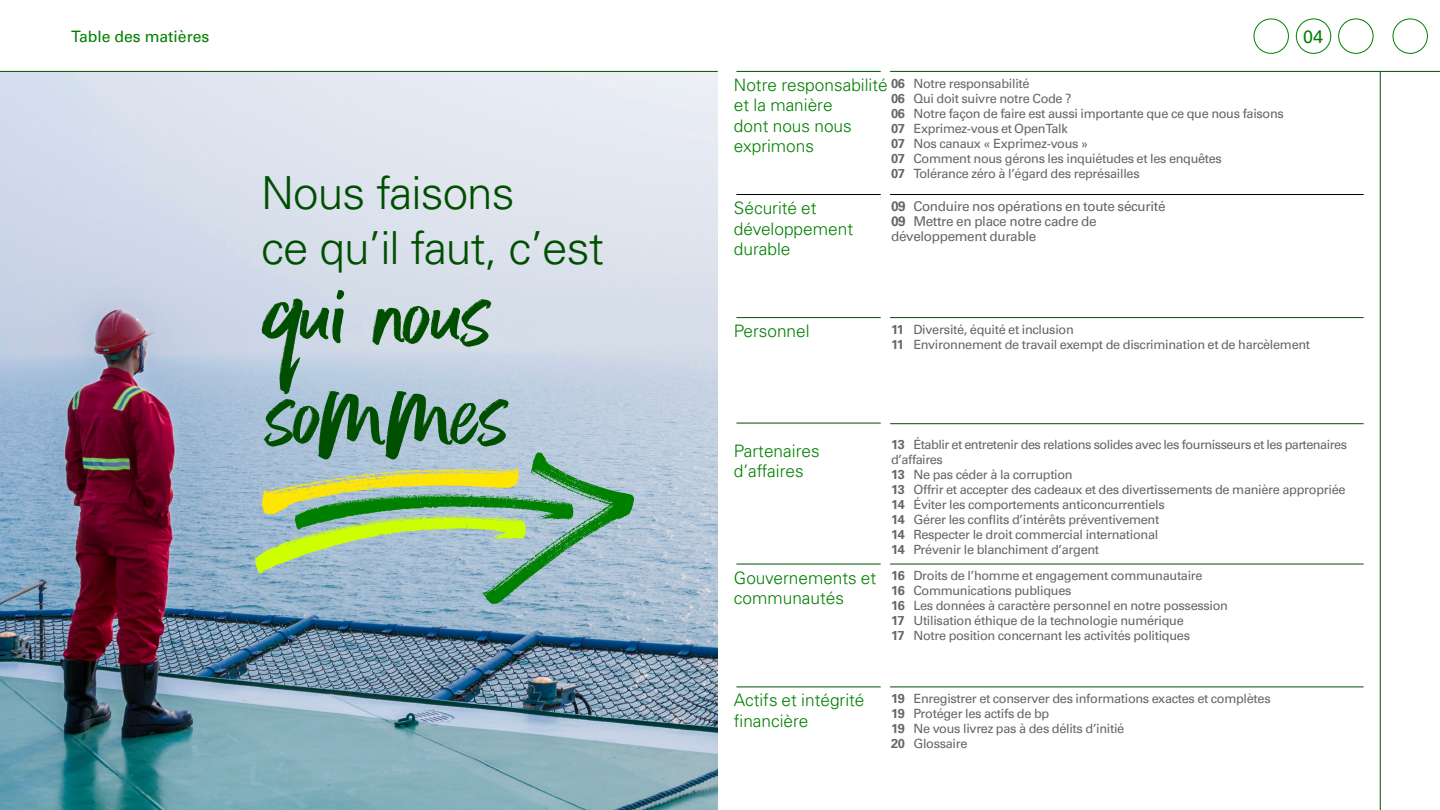
<style>
.page{position:relative;width:1440px;height:810px;background:#fff}
.page>*{position:absolute;margin:0;border:0;box-sizing:border-box;transform-origin:0 0}
.t1{font:118.5px/99.8px "Better Timesforbp";letter-spacing:-.02em;color:#004f00}
.t2{font:300 45.75px/54.8px "Universfor BP";letter-spacing:-.02em;color:#004f00}
.t3{font:18px "Universfor BP";color:#007f00}
.t4{font:300 17.25px/20.2px "Universfor BP";color:#007f00}
.t5{font:15.75px "Universfor BP";color:#007f00}
.t6{font:13.5px/15px "Universfor BP";letter-spacing:-.025em;color:#666}
.t7{font:12.75px/15px "Universfor BP";letter-spacing:-.025em;color:#666}
.s1{font-weight:700}
</style>
<div class="page">
<img style="left:0;top:72px;width:718px;height:738px">
<hr style="left:0;top:71px;width:718px;height:1px;background:#004f00">
<svg style="left:255px;top:452px;width:379px;height:152px;background:#9abd9d"></svg>
<div style="left:1393px;top:19px;width:35px;height:35px;border:1px solid #007f00;border-radius:50%"></div>
<div style="left:1338px;top:19px;width:35px;height:35px;border:1px solid #007f00;border-radius:50%"></div>
<div style="left:1254px;top:19px;width:35px;height:35px;border:1px solid #007f00;border-radius:50%"></div>
<div style="left:1296px;top:19px;width:35px;height:35px;border:1px solid #007f00;border-radius:50%"></div>
<hr style="left:890px;top:687px;width:474px;height:1px;background:#004f00">
<hr style="left:890px;top:71px;width:550px;height:1px;background:#004f00">
<hr style="left:890px;top:194px;width:474px;height:1px;background:#000">
<hr style="left:890px;top:424px;width:474px;height:1px;background:#004f00">
<hr style="left:890px;top:564px;width:474px;height:1px;background:#004f00">
<hr style="left:890px;top:317px;width:474px;height:1px;background:#004f00">
<hr style="left:736px;top:71px;width:145px;height:1px;background:#004f00">
<hr style="left:736px;top:194px;width:145px;height:1px;background:#000">
<hr style="left:736px;top:423px;width:145px;height:1px;background:#004f00">
<hr style="left:736px;top:564px;width:145px;height:1px;background:#004f00">
<hr style="left:736px;top:317px;width:145px;height:1px;background:#004f00">
<hr style="left:736px;top:687px;width:145px;height:1px;background:#004f00">
<hr style="left:1380px;top:72px;width:1px;height:738px;background:#004f00">
<p class="t5" style="left:71px;top:27px;width:140px">Table des matières</p>
<h2 class="t2" style="left:261px;top:166px;width:344px">Nous faisons<br>ce qu’il faut, c’est</h2>
<h1 class="t1" style="left:268px;top:272px;width:245px">qui nous sommes</h1>
<h3 class="t4" style="left:734px;top:75px;width:155px">Notre responsabilité et la manière<br>dont nous nous exprimons</h3>
<p class="t7" style="left:891px;top:76px;width:394px"><span class="s1">06</span> Notre responsabilité<br><span class="s1">06</span> Qui doit suivre notre Code ?<br><span class="s1">06</span> Notre façon de faire est aussi importante que ce que nous faisons <span class="s1">07</span> Exprimez-vous et OpenTalk<br><span class="s1">07</span> Nos canaux « Exprimez-vous »<br><span class="s1">07</span> Comment nous gérons les inquiétudes et les enquêtes<br><span class="s1">07</span> Tolérance zéro à l’égard des représailles</p>
<h3 class="t4" style="left:734px;top:198px;width:121px">Sécurité et développement durable</h3>
<p class="t6" style="left:891px;top:199px;width:276px"><span class="s1">09</span> Conduire nos opérations en toute sécurité<br><span class="s1">09</span> Mettre en place notre cadre de développement durable</p>
<h3 class="t3" style="left:1303px;top:26px;width:22px">04</h3>
<h3 class="t4" style="left:734px;top:321px;width:77px">Personnel</h3>
<p class="t7" style="left:891px;top:322px;width:421px"><span class="s1">11</span> Diversité, équité et inclusion<br><span class="s1">11</span> Environnement de travail exempt de discrimination et de harcèlement</p>
<h3 class="t4" style="left:734px;top:441px;width:87px">Partenaires d’affaires</h3>
<h3 class="t4" style="left:734px;top:568px;width:144px">Gouvernements et communautés</h3>
<p class="t7" style="left:891px;top:437px;width:458px"><span class="s1">13</span> Établir et entretenir des relations solides avec les fournisseurs et les partenaires d’affaires<br><span class="s1">13</span> Ne pas céder à la corruption<br><span class="s1">13</span> Offrir et accepter des cadeaux et des divertissements de manière appropriée <span class="s1">14</span> Éviter les comportements anticoncurrentiels<br><span class="s1">14</span> Gérer les conflits d’intérêts préventivement<br><span class="s1">14</span> Respecter le droit commercial international<br><span class="s1">14</span> Prévenir le blanchiment d’argent</p>
<p class="t7" style="left:891px;top:568px;width:338px"><span class="s1">16</span> Droits de l’homme et engagement communautaire<br><span class="s1">16</span> Communications publiques<br><span class="s1">16</span> Les données à caractère personnel en notre possession <span class="s1">17</span> Utilisation éthique de la technologie numérique<br><span class="s1">17</span> Notre position concernant les activités politiques</p>
<h3 class="t4" style="left:734px;top:690px;width:132px">Actifs et intégrité financière</h3>
<p class="t7" style="left:891px;top:691px;width:381px"><span class="s1">19</span> Enregistrer et conserver des informations exactes et complètes <span class="s1">19</span> Protéger les actifs de bp<br><span class="s1">19</span> Ne vous livrez pas à des délits d’initié<br><span class="s1">20</span> Glossaire</p>
</div>
